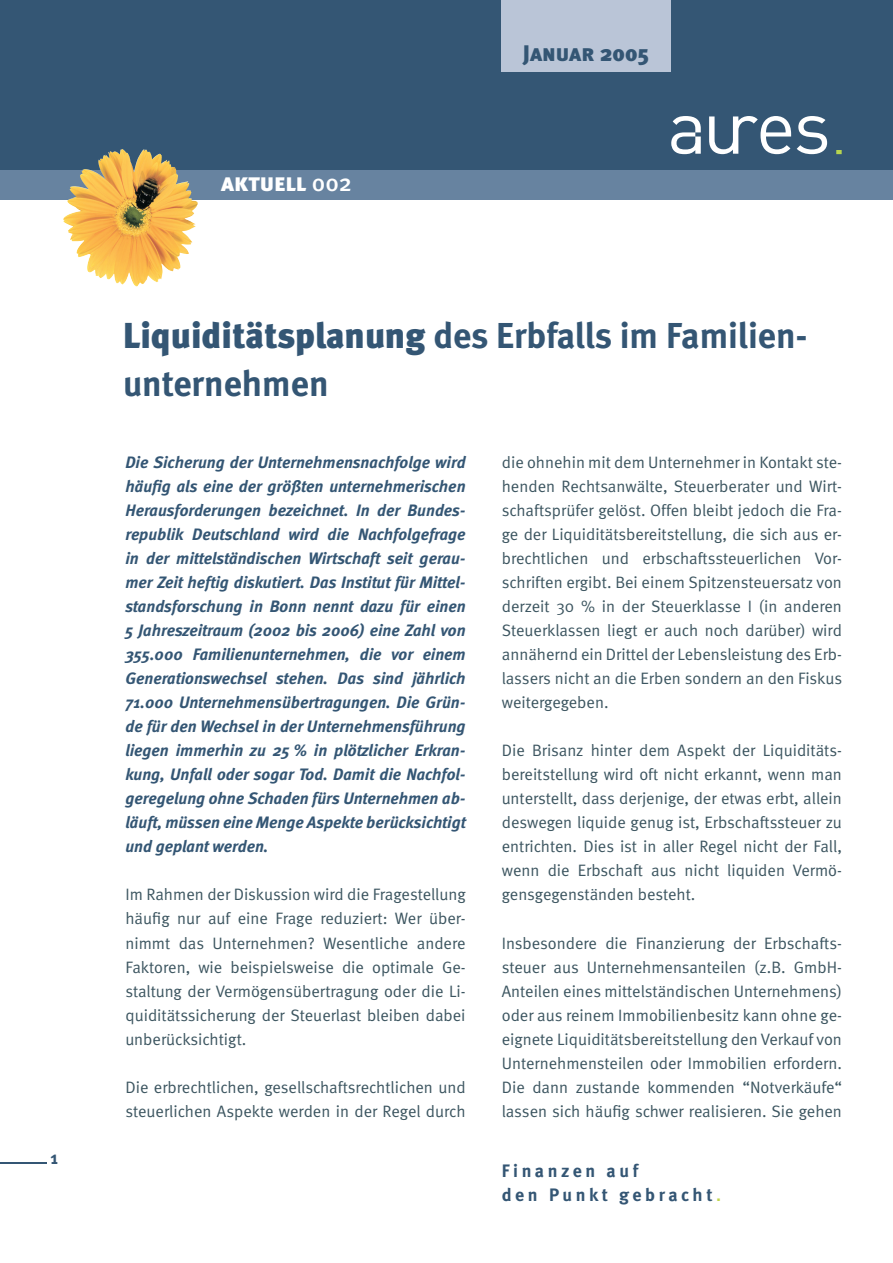
<style>
.page{position:relative;width:893px;height:1263px;background:#fff}
.page>*{position:absolute;margin:0;border:0;box-sizing:border-box;transform-origin:0 0}
.t1{font:700 36px/48px "Meta";color:#345674}
.t2{font:24px "Meta Black Caps";color:#fff}
.t3{font:22.5px "Meta Black Caps";color:#345674}
.t4{font:700 18px/24px "Meta";letter-spacing:.2em;color:#345674}
.t5{font:16.5px/24px "Meta Normal";color:#3c5560;text-align:justify}
.t6{font:italic 700 16.5px/24px "Meta";color:#345674;text-align:justify}
.s1{font-family:"Meta Medium Caps"}
.s2{font-weight:900}
.s3{font-family:"Frutiger";color:#c0d64b}
</style>
<div class="page">
<div style="left:0;top:0;width:893px;height:170px;background:#345674"></div>
<div style="left:0;top:170px;width:893px;height:30px;background:#6783a0"></div>
<div style="left:501px;top:0;width:170px;height:72px;background:#bac5d7"></div>
<svg style="left:836px;top:150px;width:6px;height:4px"></svg>
<svg style="left:709px;top:116px;width:82px;height:38px"></svg>
<svg style="left:797px;top:116px;width:30px;height:38px"></svg>
<svg style="left:671px;top:116px;width:30px;height:38px"></svg>
<img style="left:127px;top:149px;width:17px;height:23px">
<hr style="left:0;top:1162px;width:47px;height:2px;background:#345674">
<p class="t4" style="left:50px;top:1146px;width:9px">1</p>
<h2 class="t2" style="left:221px;top:169px;width:132px">aktuell <span class="s1">002</span></h2>
<h3 class="t3" style="left:523px;top:39px;width:128px">Januar 2005</h3>
<h1 class="t1" style="left:123px;top:311px;width:685px"><span class="s2">Liquiditätsplanung</span> des Erbfalls im Familien&shy;unternehmen</h1>
<p class="t6" style="left:125px;top:450px;width:342px">Die Sicherung der Unternehmensnachfolge wird häufig als eine der größten unternehmerischen Herausforderungen bezeichnet. In der Bundes&shy;republik Deutschland wird die Nachfolgefrage in der mittelständischen Wirtschaft seit gerau&shy;mer Zeit heftig diskutiert. Das Institut für Mittel&shy;standsforschung in Bonn nennt dazu für einen 5 Jahreszeitraum (2002 bis 2006) eine Zahl von 355.000 Familienunternehmen, die vor einem Generationswechsel stehen. Das sind jährlich 71.000 Unternehmensübertragungen. Die Grün&shy;de für den Wechsel in der Unternehmensführung liegen immerhin zu 25 % in plötzlicher Erkran&shy;kung, Unfall oder sogar Tod. Damit die Nachfol&shy;geregelung ohne Schaden fürs Unternehmen ab&shy;läuft, müssen eine Menge Aspekte berücksichtigt und geplant werden.</p>
<p class="t5" style="left:125px;top:882px;width:342px">Im Rahmen der Diskussion wird die Fragestellung häufig nur auf eine Frage reduziert: Wer über&shy;nimmt das Unternehmen? Wesentliche andere Faktoren, wie beispielsweise die optimale Ge&shy;staltung der Vermögensübertragung oder die Li&shy;quiditätssicherung der Steuerlast bleiben dabei unberücksichtigt.</p>
<p class="t5" style="left:125px;top:1074px;width:342px">Die erbrechtlichen, gesellschaftsrechtlichen und steuerlichen Aspekte werden in der Regel durch</p>
<p class="t5" style="left:502px;top:450px;width:342px">die ohnehin mit dem Unternehmer in Kontakt ste&shy;henden Rechtsanwälte, Steuerberater und Wirt&shy;schaftsprüfer gelöst. Offen bleibt jedoch die Fra&shy;ge der Liquiditätsbereitstellung, die sich aus er&shy;brechtlichen und erbschaftssteuerlichen Vor&shy;schriften ergibt. Bei einem Spitzensteuersatz von derzeit 30 % in der Steuerklasse I (in anderen Steuerklassen liegt er auch noch darüber) wird annähernd ein Drittel der Lebensleistung des Erb&shy;lassers nicht an die Erben sondern an den Fiskus weitergegeben.</p>
<p class="t5" style="left:502px;top:738px;width:342px">Die Brisanz hinter dem Aspekt der Liquiditäts&shy;bereitstellung wird oft nicht erkannt, wenn man unterstellt, dass derjenige, der etwas erbt, allein deswegen liquide genug ist, Erbschaftssteuer zu entrichten. Dies ist in aller Regel nicht der Fall, wenn die Erbschaft aus nicht liquiden Vermö&shy;gensgegenständen besteht.</p>
<p class="t5" style="left:502px;top:930px;width:342px">Insbesondere die Finanzierung der Erbschafts&shy;steuer aus Unternehmensanteilen (z.B. GmbH-Anteilen eines mittelständischen Unternehmens) oder aus reinem Immobilienbesitz kann ohne ge&shy;eignete Liquiditätsbereitstellung den Verkauf von Unternehmensteilen oder Immobilien erfordern.<br>Die dann zustande kommenden “Notverkäufe“ lassen sich häufig schwer realisieren. Sie gehen</p>
<p class="t4" style="left:502px;top:1159px;width:221px">Finanzen auf<br>den Punkt gebracht<span class="s3">.</span></p>
</div>
